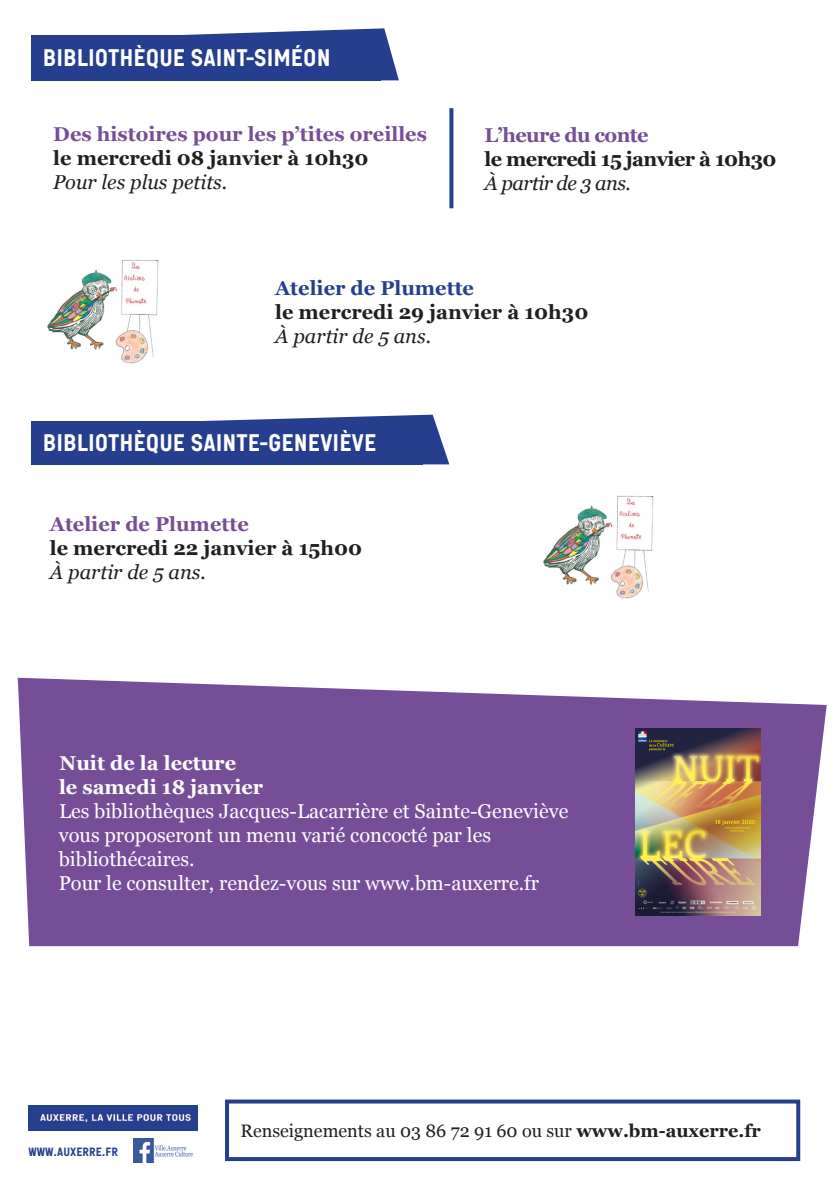
<style>
.page{position:relative;width:840px;height:1191px;background:#fff}
.page>*{position:absolute;margin:0;border:0;box-sizing:border-box;transform-origin:0 0}
.t1{font:24px "Auxerrenormal";color:#fff}
.t2{font:20px "Georgia";color:#fff}
.t3{font:700 20px "Georgia";color:#231f20}
.t4{font:700 20px "Georgia";color:#764e98}
.t5{font:italic 20px "Georgia";color:#231f20}
.t6{font:700 20px "Georgia";color:#fff}
.t7{font:700 20px "Georgia";letter-spacing:-.03em;color:#231f20}
.t8{font:700 20px "Georgia";color:#253f8e}
.t9{font:700 20px "Georgia";letter-spacing:-.03em;color:#764e98}
.t10{font:italic 20px "Georgia";letter-spacing:-.03em;color:#231f20}
.t11{font:18px "Georgia";color:#231f20}
.t12{font:12px "Auxerrenormal";color:#253f8e}
.s1{font-weight:700}
</style>
<div class="page">
<svg style="left:204px;top:415px;width:245px;height:49px"></svg>
<div style="left:31px;top:421px;width:392px;height:43px;background:#253f8e"></div>
<div style="left:225px;top:1099px;width:574px;height:62px;border:4px solid #253f8e"></div>
<img style="left:133px;top:1139px;width:60px;height:23px">
<img style="left:28px;top:1105px;width:169px;height:25px">
<img style="left:543px;top:495px;width:111px;height:104px">
<svg style="left:183px;top:28px;width:215px;height:52px"></svg>
<div style="left:31px;top:35px;width:350px;height:45px;background:#253f8e"></div>
<svg style="left:18px;top:677px;width:808px;height:269px;background:#815da0"></svg>
<img style="left:47px;top:260px;width:112px;height:104px">
<svg style="left:449px;top:108px;width:4px;height:100px"></svg>
<img style="left:635px;top:729px;width:125px;height:187px">
<p class="t1" style="left:43px;top:45px;width:289px">BIBLIOTHÈQUE SAINT-SIMÉON</p>
<p class="t4" style="left:53px;top:121px;width:375px">Des histoires pour les p’tites oreilles</p>
<p class="t3" style="left:53px;top:145px;width:316px">le mercredi 08 janvier à 10h30</p>
<p class="t5" style="left:53px;top:170px;width:176px">Pour les plus petits.</p>
<p class="t9" style="left:484px;top:122px;width:165px">L’heure du conte</p>
<p class="t7" style="left:484px;top:146px;width:293px">le mercredi 15 janvier à 10h30</p>
<p class="t10" style="left:484px;top:170px;width:148px">À partir de 3 ans.</p>
<p class="t8" style="left:275px;top:275px;width:200px">Atelier de Plumette</p>
<p class="t3" style="left:275px;top:299px;width:314px">le mercredi 29 janvier à 10h30</p>
<p class="t5" style="left:275px;top:323px;width:157px">À partir de 5 ans.</p>
<p class="t1" style="left:43px;top:430px;width:335px">BIBLIOTHÈQUE SAINTE-GENEVIÈVE</p>
<p class="t4" style="left:50px;top:511px;width:200px">Atelier de Plumette</p>
<p class="t3" style="left:50px;top:535px;width:313px">le mercredi 22 janvier à 15h00</p>
<p class="t5" style="left:50px;top:559px;width:157px">À partir de 5 ans.</p>
<p class="t6" style="left:60px;top:750px;width:178px">Nuit de la lecture</p>
<p class="t6" style="left:59px;top:774px;width:206px">le samedi 18 janvier</p>
<p class="t2" style="left:59px;top:799px;width:510px">Les bibliothèques Jacques-Lacarrière et Sainte-Geneviève</p>
<p class="t2" style="left:59px;top:823px;width:433px">vous proposeront un menu varié concocté par les</p>
<p class="t2" style="left:59px;top:847px;width:137px">bibliothécaires.</p>
<p class="t2" style="left:59px;top:871px;width:481px">Pour le consulter, rendez-vous sur www.bm-auxerre.fr</p>
<p class="t12" style="left:28px;top:1145px;width:91px">WWW.AUXERRE.FR</p>
<p class="t11" style="left:240px;top:1120px;width:522px">Renseignements au 03 86 72 91 60 ou sur <span class="s1">www.bm-auxerre.fr</span></p>
</div>
